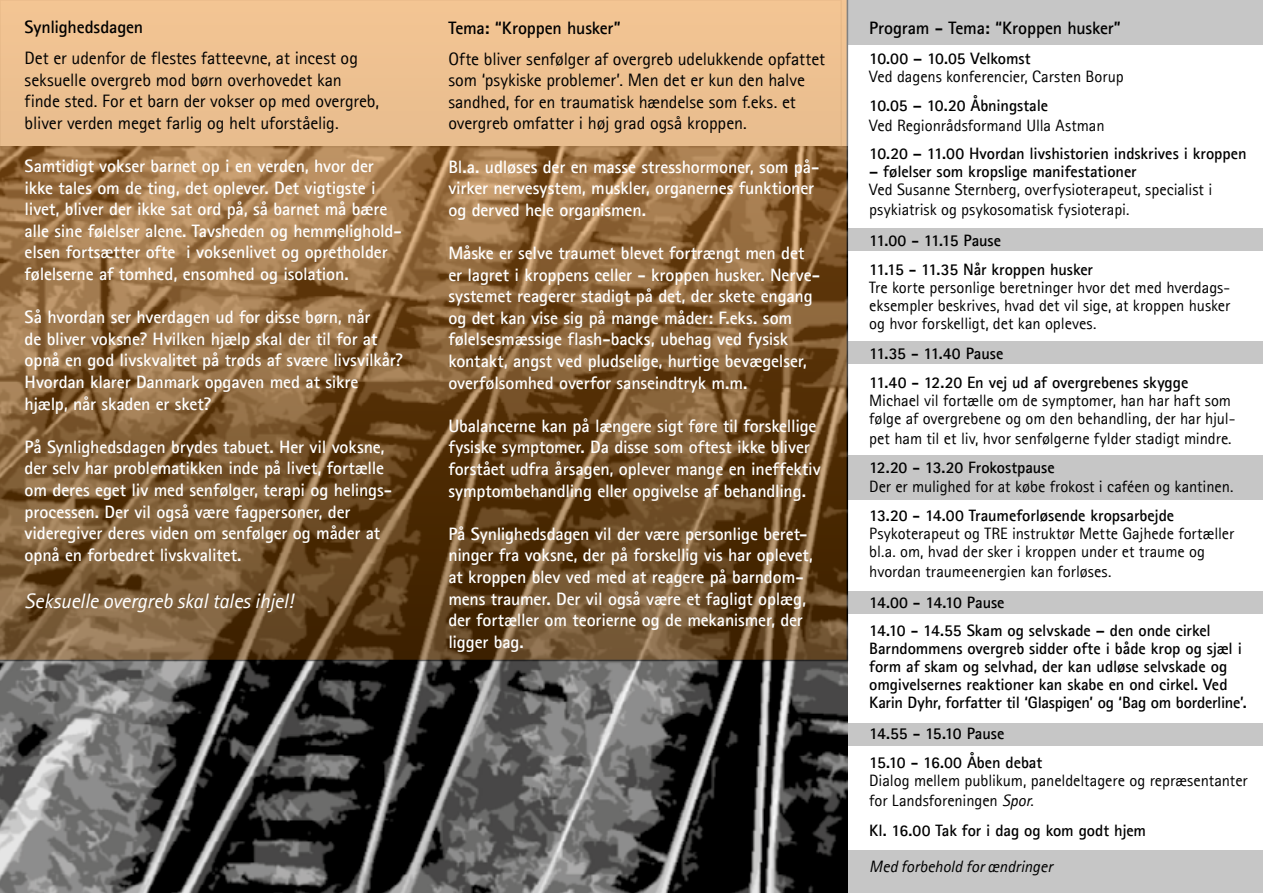
<style>
.page{position:relative;width:1263px;height:893px;background:#fff}
.page>*{position:absolute;margin:0;border:0;box-sizing:border-box;transform-origin:0 0}
.t1{font:italic 21px "Agfa Rotis Sans Serif";letter-spacing:-.015em;color:#fff}
.t2{font:700 18px/21.6px "Agfa Rotis Sans Serif";letter-spacing:-.01em;color:#fff}
.t3{font:18px/21.6px "Agfa Rotis Sans Serif";letter-spacing:-.005em;color:#000}
.t4{font:700 18px "Agfa Rotis Sans Serif";letter-spacing:-.01em;color:#000}
.t5{font:16.5px/18px "Agfa Rotis Sans Serif";letter-spacing:-.005em;color:#000}
.t6{font:700 16.5px/28.8px "Agfa Rotis Sans Serif";letter-spacing:-.005em;color:#000}
.t7{font:italic 16.5px "Agfa Rotis Sans Serif";letter-spacing:-.005em;color:#000}
.s1{font-style:italic}
</style>
<div class="page">
<div style="left:848px;top:850px;width:415px;height:43px;background:#c6c6c6"></div>
<div style="left:845px;top:723px;width:418px;height:22px;background:#c6c6c6"></div>
<div style="left:847px;top:591px;width:416px;height:22px;background:#c6c6c6"></div>
<div style="left:841px;top:342px;width:422px;height:22px;background:#c6c6c6"></div>
<div style="left:842px;top:456px;width:421px;height:44px;background:#c6c6c6"></div>
<div style="left:836px;top:229px;width:427px;height:22px;background:#c6c6c6"></div>
<div style="left:849px;top:0;width:414px;height:44px;background:#c6c6c6"></div>
<img style="left:0;top:661px;width:847px;height:232px">
<svg style="left:0;top:0;width:848px;height:661px;background:#997349"></svg>
<p class="t4" style="left:25px;top:16px;width:120px">Synlighedsdagen</p>
<p class="t3" style="left:25px;top:47px;width:356px">Det er udenfor de flestes fatteevne, at incest og seksuelle overgreb mod børn overhovedet kan finde sted. For et barn der vokser op med overgreb, bliver verden meget farlig og helt uforståelig.</p>
<p class="t2" style="left:25px;top:155px;width:379px">Samtidigt vokser barnet op i en verden, hvor der ikke tales om de ting, det oplever. Det vigtigste i livet, bliver der ikke sat ord på, så barnet må bære alle sine følelser alene. Tavsheden og hemmelighold&shy;elsen fortsætter ofte i voksenlivet og opretholder følelserne af tomhed, ensomhed og isolation.</p>
<p class="t2" style="left:25px;top:306px;width:380px">Så hvordan ser hverdagen ud for disse børn, når<br>de bliver voksne? Hvilken hjælp skal der til for at opnå en god livskvalitet på trods af svære livsvilkår?<br>Hvordan klarer Danmark opgaven med at sikre hjælp, når skaden er sket?</p>
<p class="t2" style="left:25px;top:436px;width:369px">På Synlighedsdagen brydes tabuet. Her vil voksne, der selv har problematikken inde på livet, fortælle om deres eget liv med senfølger, terapi og helings&shy;processen. Der vil også være fagpersoner, der videregiver deres viden om senfølger og måder at opnå en forbedret livskvalitet.</p>
<p class="t1" style="left:25px;top:588px;width:270px">Seksuelle overgreb skal tales ihjel!</p>
<p class="t4" style="left:448px;top:16px;width:174px">Tema: “Kroppen husker”</p>
<p class="t3" style="left:448px;top:48px;width:378px">Ofte bliver senfølger af overgreb udelukkende opfattet som ‘psykiske problemer’. Men det er kun den halve sandhed, for en traumatisk hændelse som f.eks. et overgreb omfatter i høj grad også kroppen.</p>
<p class="t2" style="left:448px;top:155px;width:373px">Bl.a. udløses der en masse stresshormoner, som på&shy;virker nervesystem, muskler, organernes funktioner og derved hele organismen.</p>
<p class="t2" style="left:448px;top:242px;width:373px">Måske er selve traumet blevet fortrængt men det er lagret i kroppens celler - kroppen husker. Nerve&shy;systemet reagerer stadigt på det, der skete engang og det kan vise sig på mange måder: F.eks. som følelsesmæssige flash-backs, ubehag ved fysisk kontakt, angst ved pludselige, hurtige bevægelser, overfølsomhed overfor sanseindtryk m.m.</p>
<p class="t2" style="left:448px;top:415px;width:374px">Ubalancerne kan på længere sigt føre til forskellige fysiske symptomer. Da disse som oftest ikke bliver forstået udfra årsagen, oplever mange en ineffektiv symptombehandling eller opgivelse af behandling.</p>
<p class="t2" style="left:448px;top:523px;width:366px">På Synlighedsdagen vil der være personlige beret&shy;ninger fra voksne, der på forskellig vis har oplevet, at kroppen blev ved med at reagere på barndom&shy;mens traumer. Der vil også være et fagligt oplæg, der fortæller om teorierne og de mekanismer, der ligger bag.</p>
<p class="t4" style="left:869px;top:16px;width:253px">Program - Tema: “Kroppen husker”</p>
<p class="t6" style="left:869px;top:44px;width:163px">10.00 – 10.05 Velkomst</p>
<p class="t5" style="left:869px;top:67px;width:256px">Ved dagens konferencier, Carsten Borup</p>
<p class="t6" style="left:869px;top:90px;width:180px">10.05 – 10.20 Åbningstale</p>
<p class="t5" style="left:869px;top:116px;width:237px">Ved Regionrådsformand Ulla Astman</p>
<p class="t6" style="left:869px;top:139px;width:379px">10.20 – 11.00 Hvordan livshistorien indskrives i kroppen</p>
<p class="t6" style="left:869px;top:157px;width:269px">– følelser som kropslige manifestationer</p>
<p class="t5" style="left:869px;top:180px;width:345px;line-height:19.8px">Ved Susanne Sternberg, overfysioterapeut, specialist i psykiatrisk og psykosomatisk fysioterapi.</p>
<p class="t6" style="left:869px;top:225px;width:225px">11.00 - 11.15 Pause<br>11.15 - 11.35 Når kroppen husker</p>
<p class="t5" style="left:869px;top:278px;width:362px;text-align:justify">Tre korte personlige beretninger hvor det med hverdags&shy;eksempler beskrives, hvad det vil sige, at kroppen husker og hvor forskelligt, det kan opleves.</p>
<p class="t6" style="left:869px;top:339px;width:321px">11.35 - 11.40 Pause<br>11.40 - 12.20 En vej ud af overgrebenes skygge</p>
<p class="t5" style="left:869px;top:391px;width:368px">Michael vil fortælle om de symptomer, han har haft som følge af overgrebene og om den behandling, der har hjul-</p>
<p class="t5" style="left:869px;top:429px;width:364px">pet ham til et liv, hvor senfølgerne fylder stadigt mindre.</p>
<p class="t6" style="left:869px;top:452px;width:187px">12.20 - 13.20 Frokostpause</p>
<p class="t5" style="left:869px;top:478px;width:366px">Der er mulighed for at købe frokost i caféen og kantinen.</p>
<p class="t6" style="left:869px;top:501px;width:306px">13.20 - 14.00 Traumeforløsende kropsarbejde</p>
<p class="t5" style="left:869px;top:524px;width:366px">Psykoterapeut og TRE instruktør Mette Gajhede fortæller bl.a. om, hvad der sker i kroppen under et traume og</p>
<p class="t5" style="left:869px;top:562px;width:244px">hvordan traumeenergien kan forløses.</p>
<p class="t6" style="left:869px;top:587px;width:343px">14.00 - 14.10 Pause<br>14.10 - 14.55 Skam og selvskade – den onde cirkel</p>
<p class="t6" style="left:869px;top:639px;width:379px;line-height:18px">Barndommens overgreb sidder ofte i både krop og sjæl i form af skam og selvhad, der kan udløse selvskade og omgivelsernes reaktioner kan skabe en ond cirkel. Ved Karin Dyhr, forfatter til ‘Glaspigen’ og ‘Bag om borderline’.</p>
<p class="t6" style="left:869px;top:719px;width:174px">14.55 - 15.10 Pause<br>15.10 - 16.00 Åben debat</p>
<p class="t5" style="left:869px;top:770px;width:380px;line-height:19.8px">Dialog mellem publikum, paneldeltagere og repræsentanter for Landsforeningen <span class="s1">Spor</span>.</p>
<p class="t6" style="left:869px;top:816px;width:278px">Kl. 16.00 Tak for i dag og kom godt hjem</p>
<p class="t7" style="left:869px;top:857px;width:185px">Med forbehold for ændringer</p>
</div>
